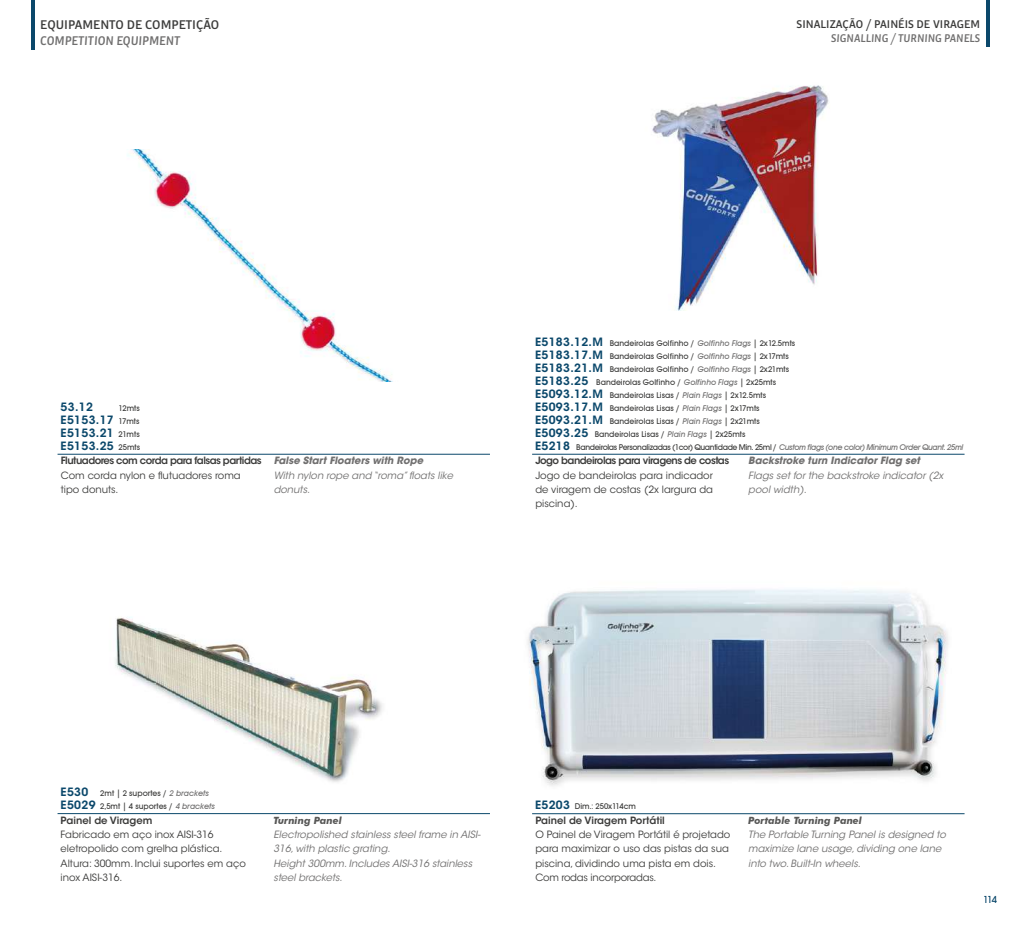
<style>
.page{position:relative;width:1021px;height:936px;background:#fff}
.page>*{position:absolute;margin:0;border:0;box-sizing:border-box;transform-origin:0 0}
.t1{font:500 13.5px "Bulo";color:#3c3c3b}
.t2{font:italic 500 13.5px "Bulo";color:#706f6f}
.t3{font:500 12px "Bulo";color:#3c3c3b}
.t4{font:italic 500 12px "Bulo";color:#706f6f}
.t5{font:600 11.4px "ITC Avant Garde Std";letter-spacing:.03em;color:#0b486b}
.t6{font:10.5px "Avant Garde Md ITCTT";color:#0b486b}
.t7{font:10.05px/14.2px "ITC Avant Garde Std";color:#3c3c3b}
.t8{font:italic 10.05px/14.2px "ITC Avant Garde Std";color:#706f6f}
.t9{font:600 10.05px "ITC Avant Garde Std";letter-spacing:-.05em;color:#3c3c3b}
.t10{font:italic 700 10.05px "ITC Avant Garde Std";color:#706f6f}
.t11{font:600 10.05px "ITC Avant Garde Std";color:#3c3c3b}
.t12{font:italic 700 10.05px "Futura BT";color:#575756}
.t13{font:8.55px "Avant Garde Md ITCTT";color:#3c3c3b}
.t14{font:8.55px "Avant Garde Md ITCTT";letter-spacing:-.04em;color:#3c3c3b}
.s1{font-family:"Avant Garde Md ITCTT Oblique";color:#706f6f}
</style>
<div class="page">
<img style="left:127px;top:149px;width:266px;height:233px">
<hr style="left:58px;top:454px;width:432px;height:1px;background:#0b486b">
<hr style="left:58px;top:813px;width:432px;height:1px;background:#0b486b">
<hr style="left:532px;top:454px;width:432px;height:1px;background:#0b486b">
<hr style="left:532px;top:813px;width:432px;height:1px;background:#0b486b">
<img style="left:652px;top:85px;width:177px;height:225px">
<img style="left:115px;top:617px;width:268px;height:165px">
<img style="left:527px;top:589px;width:421px;height:197px">
<hr style="left:986px;top:0;width:3px;height:46px;background:#0b486b">
<hr style="left:31px;top:0;width:3px;height:49px;background:#0b486b">
<h1 class="t1" style="left:40px;top:16px;width:181px">EQUIPAMENTO DE COMPETIÇÃO</h1>
<h1 class="t2" style="left:40px;top:32px;width:142px">COMPETITION EQUIPMENT</h1>
<h2 class="t3" style="left:796px;top:16px;width:185px">SINALIZAÇÃO / PAINÉIS DE VIRAGEM</h2>
<h2 class="t4" style="left:831px;top:31px;width:150px">SIGNALLING / TURNING PANELS</h2>
<h3 class="t5" style="left:535px;top:334px;width:69px">E5183.12.M</h3>
<p class="t13" style="left:609px;top:338px;width:187px">Bandeirolas Golfinho / <span class="s1">Golfinho Flags</span> | 2x12.5mts</p>
<p class="t13" style="left:609px;top:351px;width:181px">Bandeirolas Golfinho / <span class="s1">Golfinho Flags</span> | 2x17mts</p>
<p class="t13" style="left:609px;top:364px;width:181px">Bandeirolas Golfinho / <span class="s1">Golfinho Flags</span> | 2x21mts</p>
<p class="t13" style="left:596px;top:377px;width:181px">Bandeirolas Golfinho / <span class="s1">Golfinho Flags</span> | 2x25mts</p>
<h3 class="t5" style="left:535px;top:347px;width:69px">E5183.17.M</h3>
<h3 class="t5" style="left:535px;top:360px;width:69px">E5183.21.M</h3>
<h3 class="t5" style="left:535px;top:373px;width:55px">E5183.25</h3>
<h3 class="t5" style="left:535px;top:386px;width:69px">E5093.12.M</h3>
<p class="t13" style="left:609px;top:390px;width:158px">Bandeirolas Lisas / <span class="s1">Plain Flags</span> | 2x12.5mts</p>
<h3 class="t5" style="left:61px;top:399px;width:34px">53.12</h3>
<p class="t13" style="left:119px;top:403px;width:23px">12mts</p>
<h3 class="t5" style="left:535px;top:399px;width:69px">E5093.17.M</h3>
<p class="t13" style="left:609px;top:403px;width:151px">Bandeirolas Lisas / <span class="s1">Plain Flags</span> | 2x17mts</p>
<h3 class="t5" style="left:61px;top:412px;width:55px">E5153.17</h3>
<h3 class="t5" style="left:535px;top:412px;width:69px">E5093.21.M</h3>
<p class="t13" style="left:119px;top:416px;width:22px">17mts</p>
<p class="t13" style="left:609px;top:416px;width:152px">Bandeirolas Lisas / <span class="s1">Plain Flags</span> | 2x21mts</p>
<h3 class="t5" style="left:61px;top:425px;width:55px">E5153.21</h3>
<h3 class="t5" style="left:535px;top:425px;width:55px">E5093.25</h3>
<p class="t13" style="left:119px;top:429px;width:23px">21mts</p>
<p class="t13" style="left:594px;top:429px;width:152px">Bandeirolas Lisas / <span class="s1">Plain Flags</span> | 2x25mts</p>
<h3 class="t5" style="left:61px;top:438px;width:55px">E5153.25</h3>
<h3 class="t5" style="left:535px;top:438px;width:36px">E5218</h3>
<p class="t13" style="left:119px;top:442px;width:23px">25mts</p>
<p class="t14" style="left:576px;top:442px;width:388px">Bandeirolas Personalizadas (1cor) Quantidade Min. 25ml / <span class="s1">Custom flags (one color) Minimum Order Quant. 25ml</span></p>
<p class="t9" style="left:61px;top:454px;width:202px">Flutuadores com corda para falsas partidas</p>
<p class="t7" style="left:61px;top:468px;width:181px">Com corda nylon e flutuadores roma tipo donuts.</p>
<p class="t10" style="left:274px;top:454px;width:151px">False Start Floaters with Rope</p>
<p class="t8" style="left:274px;top:468px;width:181px">With nylon rope and “roma” floats like donuts.</p>
<p class="t9" style="left:535px;top:454px;width:195px">Jogo bandeirolas para viragens de costas</p>
<p class="t7" style="left:535px;top:468px;width:179px;text-align:justify">Jogo de bandeirolas para indicador de viragem de costas (2x largura da piscina).</p>
<p class="t10" style="left:748px;top:454px;width:173px">Backstroke turn Indicator Flag set</p>
<p class="t8" style="left:748px;top:468px;width:197px">Flags set for the backstroke indicator (2x pool width).</p>
<h3 class="t5" style="left:61px;top:784px;width:29px">E530</h3>
<p class="t13" style="left:100px;top:788px;width:110px">2mt | 2 suportes / <span class="s1">2 brackets</span></p>
<h3 class="t5" style="left:61px;top:797px;width:36px">E5029</h3>
<h3 class="t5" style="left:535px;top:797px;width:36px">E5203</h3>
<p class="t13" style="left:100px;top:801px;width:116px">2,5mt | 4 suportes / <span class="s1">4 brackets</span></p>
<p class="t13" style="left:574px;top:801px;width:63px">Dim.: 250x114cm</p>
<p class="t11" style="left:61px;top:813px;width:93px">Painel de Viragem</p>
<p class="t7" style="left:61px;top:827px;width:187px">Fabricado em aço inox AISI-316 eletropolido com grelha plástica.<br>Altura: 300mm. Inclui suportes em aço inox AISI-316.</p>
<p class="t12" style="left:273px;top:814px;width:70px">Turning Panel</p>
<p class="t8" style="left:273px;top:827px;width:209px">Electropolished stainless steel frame in AISI-316, with plastic grating.<br>Height 300mm. Includes AISI-316 stainless steel brackets.</p>
<p class="t11" style="left:535px;top:813px;width:131px">Painel de Viragem Portátil</p>
<p class="t7" style="left:535px;top:827px;width:196px">O Painel de Viragem Portátil é projetado para maximizar o uso das pistas da sua piscina, dividindo uma pista em dois.<br>Com rodas incorporadas.</p>
<p class="t12" style="left:748px;top:814px;width:115px">Portable Turning Panel</p>
<p class="t8" style="left:748px;top:827px;width:199px">The Portable Turning Panel is designed to maximize lane usage, dividing one lane into two. Built-In wheels.</p>
<p class="t6" style="left:983px;top:893px;width:15px">114</p>
</div>
